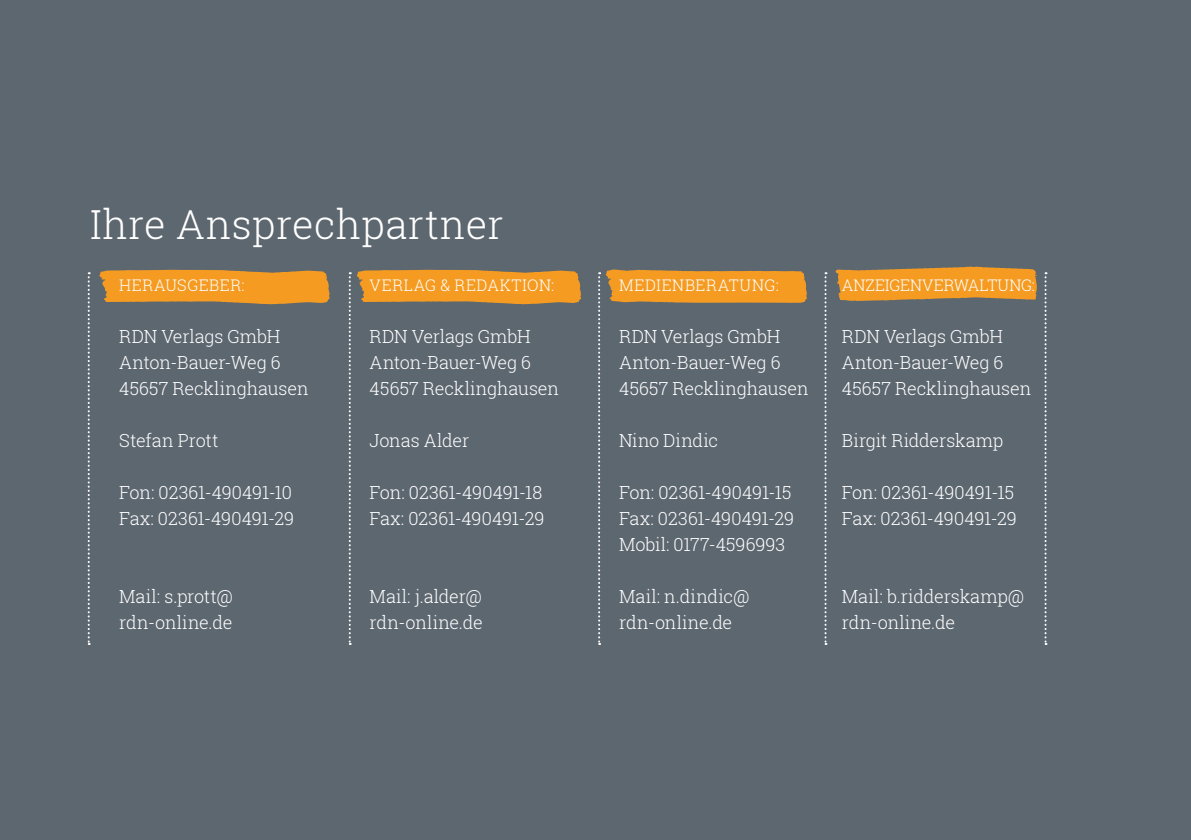
<style>
.page{position:relative;width:1191px;height:840px;background:#fff}
.page>*{position:absolute;margin:0;border:0;box-sizing:border-box;transform-origin:0 0}
.t1{font:300 40px "Roboto Slab";letter-spacing:.01em;color:#fff}
.t2{font:300 18px/26px "Roboto Slab";letter-spacing:-.005em;color:#fff}
.t3{font:300 16px "Roboto Slab";letter-spacing:-.005em;color:#fff}
.t4{font:300 16px "Roboto Slab";letter-spacing:.04em;color:#fff}
.t5{font:300 16px "Roboto Slab";letter-spacing:.035em;color:#fff}
.t6{font:300 16px "Roboto Slab";letter-spacing:.015em;color:#fff}
</style>
<div class="page">
<div style="left:0;top:0;width:1191px;height:839px;background:#5d6770"></div>
<svg style="left:835px;top:266px;width:202px;height:35px;background:#de932c"></svg>
<svg style="left:357px;top:269px;width:224px;height:35px;background:#e2942a"></svg>
<svg style="left:99px;top:269px;width:231px;height:35px;background:#e1942a"></svg>
<svg style="left:606px;top:269px;width:201px;height:34px;background:#e69528"></svg>
<svg style="left:349px;top:272px;width:2px;height:372px"></svg>
<svg style="left:598px;top:272px;width:2px;height:372px"></svg>
<svg style="left:824px;top:272px;width:2px;height:372px"></svg>
<svg style="left:1044px;top:272px;width:2px;height:372px"></svg>
<svg style="left:88px;top:272px;width:2px;height:372px"></svg>
<h1 class="t1" style="left:90px;top:197px;width:415px">Ihre Ansprechpartner</h1>
<p class="t6" style="left:119px;top:274px;width:127px">HERAUSGEBER:</p>
<p class="t2" style="left:119px;top:323px;width:191px">RDN Verlags GmbH<br>Anton-Bauer-Weg 6<br>45657 Recklinghausen</p>
<p class="t2" style="left:119px;top:427px;width:101px">Stefan Prott</p>
<p class="t2" style="left:119px;top:479px;width:176px">Fon: 02361-490491-10<br>Fax: 02361-490491-29</p>
<p class="t2" style="left:119px;top:583px;width:115px">Mail: s.prott@ rdn-online.de</p>
<p class="t4" style="left:369px;top:274px;width:186px">VERLAG &amp; REDAKTION:</p>
<p class="t2" style="left:369px;top:323px;width:191px">RDN Verlags GmbH<br>Anton-Bauer-Weg 6<br>45657 Recklinghausen</p>
<p class="t2" style="left:369px;top:427px;width:101px">Jonas Alder</p>
<p class="t2" style="left:369px;top:479px;width:176px">Fon: 02361-490491-18<br>Fax: 02361-490491-29</p>
<p class="t2" style="left:369px;top:583px;width:115px">Mail: j.alder@ rdn-online.de</p>
<p class="t5" style="left:619px;top:274px;width:161px">MEDIENBERATUNG:</p>
<p class="t2" style="left:619px;top:323px;width:191px">RDN Verlags GmbH<br>Anton-Bauer-Weg 6<br>45657 Recklinghausen</p>
<p class="t2" style="left:619px;top:427px;width:101px">Nino Dindic</p>
<p class="t2" style="left:619px;top:479px;width:176px">Fon: 02361-490491-15<br>Fax: 02361-490491-29<br>Mobil: 0177-4596993</p>
<p class="t2" style="left:619px;top:583px;width:132px">Mail: n.dindic@ rdn-online.de</p>
<p class="t3" style="left:842px;top:274px;width:194px">ANZEIGENVERWALTUNG:</p>
<p class="t2" style="left:842px;top:323px;width:191px">RDN Verlags GmbH<br>Anton-Bauer-Weg 6<br>45657 Recklinghausen</p>
<p class="t2" style="left:842px;top:427px;width:163px">Birgit Ridderskamp</p>
<p class="t2" style="left:842px;top:479px;width:176px">Fon: 02361-490491-15<br>Fax: 02361-490491-29</p>
<p class="t2" style="left:842px;top:583px;width:184px">Mail: b.ridderskamp@ rdn-online.de</p>
</div>
